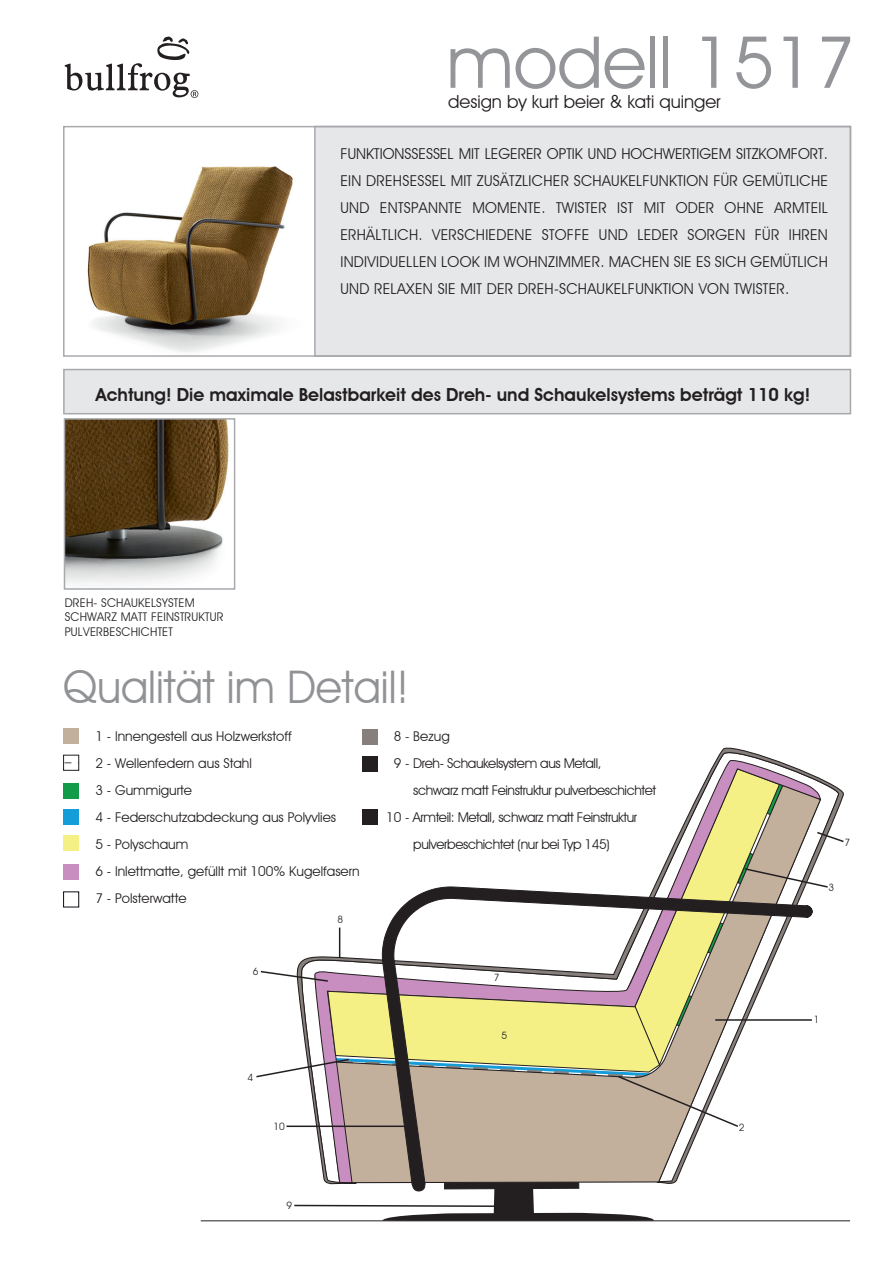
<style>
.page{position:relative;width:893px;height:1263px;background:#fff}
.page>*{position:absolute;margin:0;border:0;box-sizing:border-box;transform-origin:0 0}
.t1{font:72px "Avant Garde IT Cby BT";color:#939598}
.t2{font:45px "Avant Garde IT Cby BT";color:#909295;scale:.96 1}
.t3{font:600 18px "Avant Garde IT Cby BT";color:#231f20}
.t4{font:18px "Avant Garde IT Cby BT";color:#231f20}
.t5{font:15px/27px "Avant Garde IT Cby BT";letter-spacing:.02em;color:#231f20;text-align:justify}
.t6{font:13.5px/27px "Avant Garde IT Cby BT";color:#231f20}
.t7{font:13.5px "Avant Garde IT Cby BT";letter-spacing:-.03em;color:#231f20}
.t8{font:12px/14.4px "Avant Garde IT Cby BT";letter-spacing:.02em;color:#231f20}
.t9{font:10.05px "Avant Garde IT Cby BT";color:#231f20}
</style>
<div class="page">
<img style="left:87px;top:166px;width:206px;height:186px">
<div style="left:63px;top:369px;width:788px;height:45px;background:#e6e7e9;border:2px solid #a8a9ad"></div>
<div style="left:314px;top:126px;width:537px;height:231px;background:#e6e7e9;border:2px solid #a8a9ad"></div>
<div style="left:63px;top:126px;width:788px;height:231px;border:2px solid #a8a9ad"></div>
<div style="left:64px;top:728px;width:15px;height:15px;background:#c3b09c"></div>
<div style="left:63px;top:755px;width:16px;height:15px;border:1px solid #231f20"></div>
<div style="left:64px;top:809px;width:15px;height:15px;background:#149dd9"></div>
<div style="left:64px;top:784px;width:15px;height:15px;background:#129b49"></div>
<div style="left:64px;top:836px;width:15px;height:15px;background:#f4f086"></div>
<div style="left:64px;top:865px;width:15px;height:15px;background:#c78ebf"></div>
<div style="left:63px;top:892px;width:16px;height:15px;background:#fff;border:1px solid #0e0c15"></div>
<div style="left:362px;top:729px;width:16px;height:15px;background:#867f7c"></div>
<hr style="left:201px;top:1220px;width:649px;height:1px;background:#231f20">
<svg style="left:316px;top:757px;width:481px;height:425px"></svg>
<svg style="left:382px;top:1128px;width:415px;height:56px;fill:#c3b09c"></svg>
<svg style="left:256px;top:768px;width:588px;height:360px"></svg>
<hr style="left:339px;top:927px;width:1px;height:30px;background:#231f20">
<svg style="left:293px;top:1182px;width:361px;height:39px"></svg>
<hr style="left:286px;top:1125px;width:122px;height:2px;background:#231f20">
<svg style="left:65px;top:37px;width:133px;height:61px"></svg>
<img style="left:67px;top:421px;width:162px;height:163px">
<div style="left:64px;top:418px;width:171px;height:172px;border:2px solid #a8a9ad"></div>
<h1 class="t1" style="left:447px;top:18px;width:410px">modell 1517</h1>
<p class="t4" style="left:448px;top:90px;width:274px">design by kurt beier &amp; kati quinger</p>
<p class="t5" style="left:340px;top:140px;width:489px">FUNKTIONSSESSEL MIT LEGERER OPTIK UND HOCHWERTIGEM SITZKOMFORT.<br>EIN DREHSESSEL MIT ZUSÄTZLICHER SCHAUKELFUNKTION FÜR GEMÜTLICHE UND ENTSPANNTE MOMENTE. TWISTER IST MIT ODER OHNE ARMTEIL ERHÄLTLICH. VERSCHIEDENE STOFFE UND LEDER SORGEN FÜR IHREN INDIVIDUELLEN LOOK IM WOHNZIMMER. MACHEN SIE ES SICH GEMÜTLICH UND RELAXEN SIE MIT DER DREH-SCHAUKELFUNKTION VON TWISTER.</p>
<p class="t3" style="left:96px;top:383px;width:716px">Achtung! Die maximale Belastbarkeit des Dreh- und Schaukelsystems beträgt 110 kg!</p>
<p class="t8" style="left:65px;top:595px;width:160px">DREH- SCHAUKELSYSTEM<br>SCHWARZ MATT FEINSTRUKTUR<br>PULVERBESCHICHTET</p>
<h2 class="t2" style="left:63px;top:660px;width:362px">Qualität im Detail!</h2>
<p class="t6" style="left:95px;top:722px;width:266px">1 - Innengestell aus Holzwerkstoff<br>2 - Wellenfedern aus Stahl<br>3 - Gummigurte<br>4 - Federschutzabdeckung aus Polyvlies<br>5 - Polyschaum<br>6 - Inlettmatte, gefüllt mit 100% Kugelfasern<br>7 - Polsterwatte</p>
<p class="t6" style="left:394px;top:722px;width:58px">8 - Bezug</p>
<p class="t7" style="left:394px;top:755px;width:209px">9 - Dreh- Schaukelsystem aus Metall,</p>
<p class="t7" style="left:413px;top:782px;width:245px">schwarz matt Feinstruktur pulverbeschichtet</p>
<p class="t7" style="left:386px;top:809px;width:253px">10 - Armteil: Metall, schwarz matt Feinstruktur</p>
<p class="t7" style="left:413px;top:836px;width:198px">pulverbeschichtet (nur bei Typ 145)</p>
<p class="t9" style="left:253px;top:965px;width:7px">6</p>
<p class="t9" style="left:248px;top:1071px;width:7px">4</p>
<p class="t9" style="left:273px;top:1120px;width:13px">10</p>
<p class="t9" style="left:286px;top:1199px;width:7px">9</p>
<p class="t9" style="left:338px;top:913px;width:7px">8</p>
<p class="t9" style="left:494px;top:971px;width:7px">7</p>
<p class="t9" style="left:501px;top:1029px;width:7px">5</p>
<p class="t9" style="left:739px;top:1121px;width:7px">2</p>
<p class="t9" style="left:844px;top:836px;width:7px">7</p>
<p class="t9" style="left:829px;top:881px;width:7px">3</p>
<p class="t9" style="left:814px;top:1013px;width:7px">1</p>
</div>
